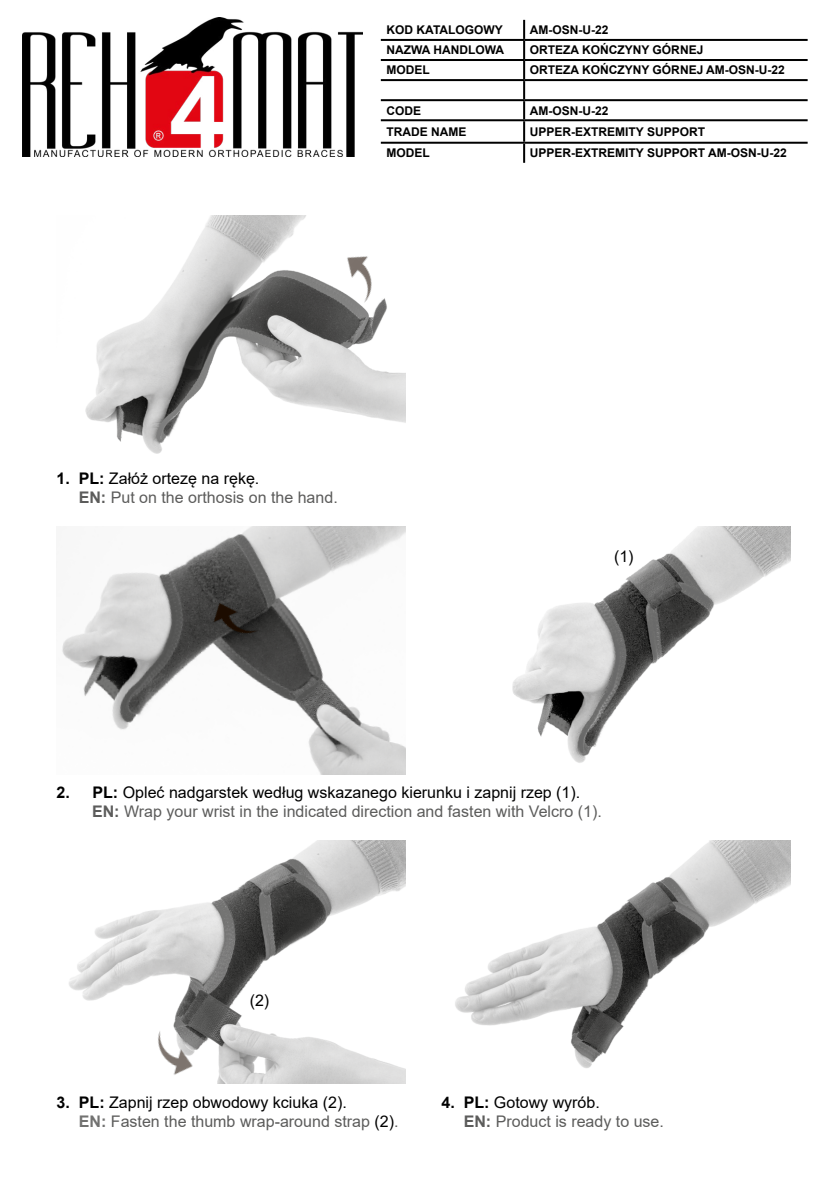
<style>
.page{position:relative;width:840px;height:1191px;background:#fff}
.page>*{position:absolute;margin:0;border:0;box-sizing:border-box;transform-origin:0 0}
.t1{font:16px/19.2px "Arial";color:#5c5c5b}
.t2{font:16px/19.2px "Arial";color:#000}
.t3{font:700 12px "Arial";color:#000}
.s1{font-weight:700;color:#000}
.s2{color:#000}
.s3{font-weight:700}
.s4{font-weight:700;color:#727271}
.s5{color:#5c5c5b}
</style>
<div class="page">
<hr style="left:380px;top:39px;width:144px;height:2px;background:#000">
<hr style="left:524px;top:39px;width:283px;height:2px;background:#000">
<hr style="left:380px;top:59px;width:144px;height:2px;background:#000">
<hr style="left:524px;top:59px;width:283px;height:2px;background:#000">
<hr style="left:380px;top:79px;width:144px;height:2px;background:#000">
<hr style="left:524px;top:79px;width:283px;height:2px;background:#000">
<hr style="left:380px;top:99px;width:144px;height:2px;background:#000">
<hr style="left:524px;top:99px;width:283px;height:2px;background:#000">
<svg style="left:523px;top:20px;width:2px;height:99px"></svg>
<hr style="left:380px;top:119px;width:144px;height:2px;background:#000">
<hr style="left:524px;top:119px;width:283px;height:2px;background:#000">
<hr style="left:523px;top:121px;width:2px;height:21px;background:#000">
<hr style="left:380px;top:142px;width:144px;height:2px;background:#000">
<hr style="left:524px;top:142px;width:283px;height:2px;background:#000">
<svg style="left:523px;top:144px;width:2px;height:19px"></svg>
<img style="left:22px;top:17px;width:340px;height:140px">
<img style="left:85px;top:216px;width:320px;height:238px">
<img style="left:62px;top:527px;width:343px;height:247px">
<img style="left:69px;top:840px;width:336px;height:243px">
<img style="left:512px;top:527px;width:277px;height:236px">
<img style="left:141px;top:1025px;width:62px;height:58px">
<img style="left:455px;top:840px;width:334px;height:228px">
<img style="left:326px;top:237px;width:71px;height:72px">
<img style="left:197px;top:588px;width:67px;height:66px">
<p class="t3" style="left:386px;top:22px;width:118px">KOD KATALOGOWY</p>
<p class="t3" style="left:529px;top:22px;width:80px">AM-OSN-U-22</p>
<p class="t3" style="left:386px;top:42px;width:119px">NAZWA HANDLOWA</p>
<p class="t3" style="left:529px;top:42px;width:175px">ORTEZA KOŃCZYNY GÓRNEJ</p>
<p class="t3" style="left:386px;top:62px;width:45px">MODEL</p>
<p class="t3" style="left:529px;top:62px;width:256px">ORTEZA KOŃCZYNY GÓRNEJ AM-OSN-U-22</p>
<p class="t3" style="left:386px;top:102px;width:36px">CODE</p>
<p class="t3" style="left:529px;top:102px;width:80px">AM-OSN-U-22</p>
<p class="t3" style="left:386px;top:123px;width:81px">TRADE NAME</p>
<p class="t3" style="left:529px;top:123px;width:177px">UPPER-EXTREMITY SUPPORT</p>
<p class="t3" style="left:386px;top:144px;width:45px">MODEL</p>
<p class="t3" style="left:529px;top:144px;width:258px">UPPER-EXTREMITY SUPPORT AM-OSN-U-22</p>
<p class="t1" style="left:79px;top:469px;width:260px;text-indent:-22px"><span class="s1">1. PL:</span> <span class="s2">Załóż ortezę na rękę.<br></span><span class="s3">EN:</span> Put on the orthosis on the hand.</p>
<p class="t2" style="left:613px;top:547px;width:21px">(1)</p>
<p class="t1" style="left:92px;top:782px;width:511px;text-indent:-36px"><span class="s1">2. PL:</span> <span class="s2">Opleć nadgarstek według wskazanego kierunku i zapnij rzep (1).<br></span><span class="s3">EN:</span> Wrap your wrist in the indicated direction and fasten with Velcro (1).</p>
<p class="t2" style="left:249px;top:990px;width:21px">(2)</p>
<p class="t2" style="left:79px;top:1093px;width:321px;text-indent:-22px"><span class="s3">3. PL:</span> Zapnij rzep obwodowy kciuka (2).<br><span class="s4">EN:</span> <span class="s5">Fasten the thumb wrap-around strap</span> (2)<span class="s5">.</span></p>
<p class="t1" style="left:463px;top:1093px;width:202px;text-indent:-22px"><span class="s1">4. PL:</span> <span class="s2">Gotowy wyrób.<br></span><span class="s3">EN:</span> Product is ready to use.</p>
</div>
